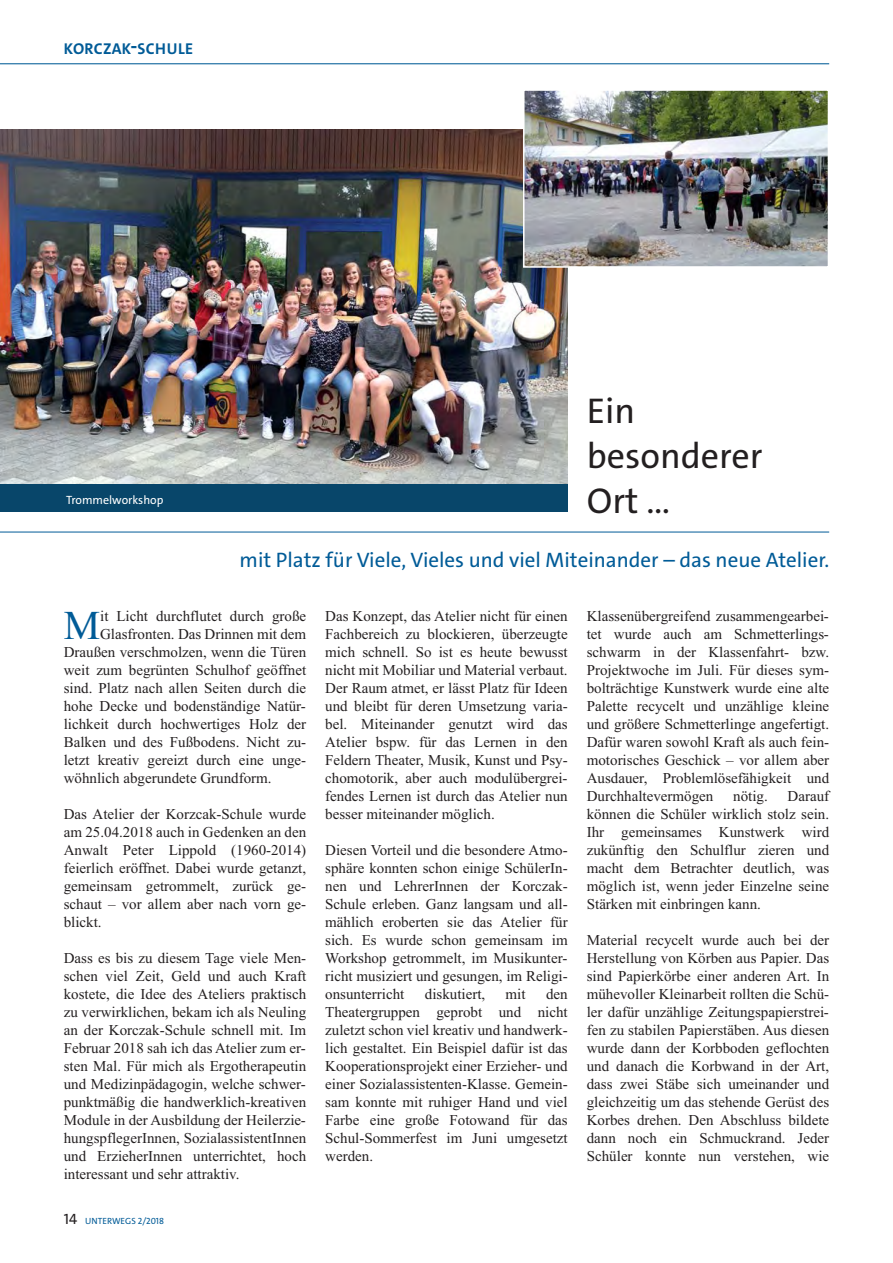
<style>
.page{position:relative;width:893px;height:1263px;background:#fff}
.page>*{position:absolute;margin:0;border:0;box-sizing:border-box;transform-origin:0 0}
.t1{font:40.95px "Times New Roman";color:#005b97}
.t2{font:36px/45px "The Sans C4 s";color:#231f20}
.t3{font:21px "The Sans C4 s";color:#005b97}
.t4{font:700 15.75px "The Sans C4 s";letter-spacing:.025em;color:#005b97}
.t5{font:15px/18px "Times New Roman";color:#231f20;text-align:justify}
.t6{font:12px "The Sans C4 s";color:#fff}
.t7{font:9px "The Sans C4 s";color:#005b97}
.s1{font-size:21px}
.s2{font-size:15px;color:#231f20}
</style>
<div class="page">
<img style="left:0;top:129px;width:568px;height:355px">
<hr style="left:0;top:63px;width:829px;height:1px;background:#005b97">
<hr style="left:0;top:532px;width:829px;height:1px;background:#005b97">
<div style="left:0;top:484px;width:568px;height:28px;background:#08466a"></div>
<img style="left:526px;top:92px;width:300px;height:173px">
<div style="left:523px;top:89px;width:306px;height:179px;border:2px solid #fff"></div>
<p class="t4" style="left:64px;top:43px;width:131px">KORCZAK<span class="s1">-</span>SCHULE</p>
<p class="t6" style="left:66px;top:495px;width:99px">Trommelworkshop</p>
<h2 class="t2" style="left:587px;top:392px;width:177px">Ein besonderer<br>Ort …</h2>
<h3 class="t3" style="left:240px;top:552px;width:591px">mit Platz für Viele, Vieles und viel Miteinander – das neue Atelier.</h3>
<h1 class="t1" style="left:64px;top:611px;width:38px">M</h1>
<p class="t5" style="left:100px;top:608px;width:208px">it Licht durchflutet durch große</p>
<p class="t5" style="left:100px;top:626px;width:208px">Glasfronten. Das Drinnen mit dem</p>
<p class="t5" style="left:64px;top:644px;width:244px">Draußen verschmolzen, wenn die Türen</p>
<p class="t5" style="left:64px;top:662px;width:244px">weit zum begrünten Schulhof geöffnet</p>
<p class="t5" style="left:64px;top:680px;width:244px">sind. Platz nach allen Seiten durch die</p>
<p class="t5" style="left:64px;top:698px;width:244px">hohe Decke und bodenständige Natür-</p>
<p class="t5" style="left:64px;top:716px;width:244px">lichkeit durch hochwertiges Holz der</p>
<p class="t5" style="left:64px;top:734px;width:244px">Balken und des Fußbodens. Nicht zu-</p>
<p class="t5" style="left:64px;top:752px;width:244px">letzt kreativ gereizt durch eine unge-</p>
<p class="t5" style="left:64px;top:770px;width:209px">wöhnlich abgerundete Grundform.</p>
<p class="t5" style="left:64px;top:806px;width:244px">Das Atelier der Korzcak-Schule wurde am 25.04.2018 auch in Gedenken an den Anwalt Peter Lippold (1960-2014) feierlich eröffnet. Dabei wurde getanzt, gemeinsam getrommelt, zurück ge&shy;schaut – vor allem aber nach vorn ge&shy;blickt.</p>
<p class="t5" style="left:64px;top:950px;width:244px">Dass es bis zu diesem Tage viele Men&shy;schen viel Zeit, Geld und auch Kraft kostete, die Idee des Ateliers praktisch zu verwirklichen, bekam ich als Neuling an der Korczak-Schule schnell mit. Im Februar 2018 sah ich das Atelier zum er&shy;sten Mal. Für mich als Ergotherapeutin und Medizinpädagogin, welche schwer&shy;punktmäßig die handwerklich-kreativen Module in der Ausbildung der Heilerzie&shy;hungspflegerInnen, SozialassistentInnen und ErzieherInnen unterrichtet, hoch interessant und sehr attraktiv.</p>
<p class="t7" style="left:64px;top:1217px;width:102px"><span class="s2">14</span> UNTERWEGS 2/2018</p>
<p class="t5" style="left:325px;top:608px;width:244px">Das Konzept, das Atelier nicht für einen Fachbereich zu blockieren, überzeugte mich schnell. So ist es heute bewusst nicht mit Mobiliar und Material verbaut.<br>Der Raum atmet, er lässt Platz für Ideen und bleibt für deren Umsetzung varia&shy;bel. Miteinander genutzt wird das Atelier bspw. für das Lernen in den Feldern Theater, Musik, Kunst und Psy&shy;chomotorik, aber auch modulübergrei&shy;fendes Lernen ist durch das Atelier nun besser miteinander möglich.</p>
<p class="t5" style="left:325px;top:842px;width:244px">Diesen Vorteil und die besondere Atmo&shy;sphäre konnten schon einige SchülerIn&shy;nen und LehrerInnen der Korczak-Schule erleben. Ganz langsam und all&shy;mählich eroberten sie das Atelier für sich. Es wurde schon gemeinsam im Workshop getrommelt, im Musikunter&shy;richt musiziert und gesungen, im Religi&shy;onsunterricht</p>
<p class="t5" style="left:325px;top:986px;width:244px;text-indent:221px">den Theatergruppen geprobt und nicht zuletzt schon viel kreativ und handwerk&shy;lich gestaltet. Ein Beispiel dafür ist das Kooperationsprojekt einer Erzieher- und einer Sozialassistenten-Klasse. Gemein&shy;sam konnte mit ruhiger Hand und viel Farbe eine große Fotowand für das Schul-Sommerfest im Juni umgesetzt werden.</p>
<p class="t5" style="left:425px;top:986px;width:62px">diskutiert,</p>
<p class="t5" style="left:506px;top:986px;width:22px">mit</p>
<p class="t5" style="left:587px;top:608px;width:244px">Klassenübergreifend zusammengearbei&shy;tet wurde auch am Schmetterlings&shy;schwarm in der Klassenfahrt- bzw.<br>Projektwoche im Juli. Für dieses sym&shy;bolträchtige Kunstwerk wurde eine alte Palette recycelt und unzählige kleine und größere Schmetterlinge angefertigt.<br>Dafür waren sowohl Kraft als auch fein&shy;motorisches Geschick – vor allem aber Ausdauer, Problemlösefähigkeit und Durchhaltevermögen</p>
<p class="t5" style="left:733px;top:788px;width:36px">nötig.</p>
<p class="t5" style="left:587px;top:788px;width:244px;text-indent:201px">Darauf können die Schüler wirklich stolz sein.<br>Ihr gemeinsames Kunstwerk wird zukünftig den Schulflur zieren und macht dem Betrachter deutlich, was möglich ist, wenn jeder Einzelne seine Stärken mit einbringen kann.</p>
<p class="t5" style="left:587px;top:932px;width:244px">Material recycelt wurde auch bei der Herstellung von Körben aus Papier. Das sind Papierkörbe einer anderen Art. In mühevoller Kleinarbeit rollten die Schü&shy;ler dafür unzählige Zeitungspapierstrei&shy;fen zu stabilen Papierstäben. Aus diesen wurde dann der Korbboden geflochten und danach die Korbwand in der Art, dass zwei Stäbe sich umeinander und gleichzeitig um das stehende Gerüst des Korbes drehen. Den Abschluss bildete dann noch ein Schmuckrand. Jeder Schüler konnte nun verstehen, wie</p>
</div>
